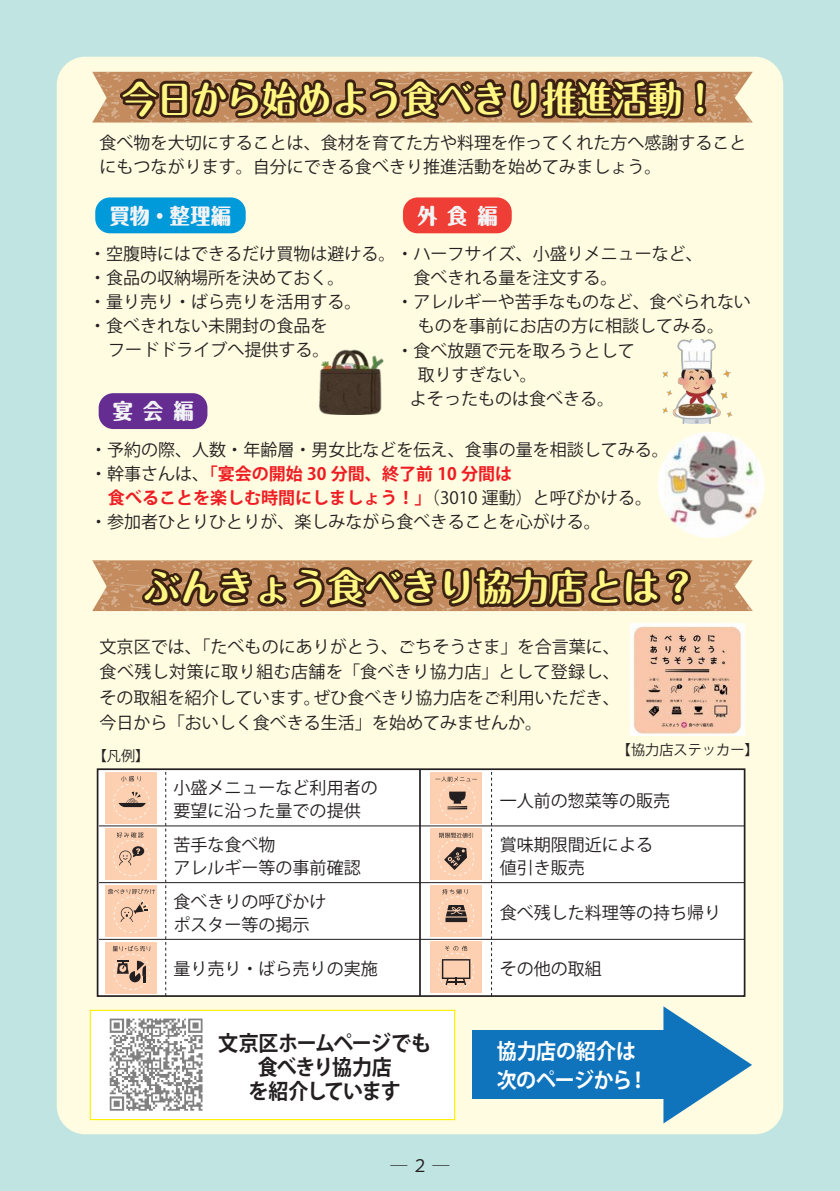
<style>
.page{position:relative;width:840px;height:1191px;background:#fff}
.page>*{position:absolute;margin:0;border:0;box-sizing:border-box;transform-origin:0 0}
.t1{font:700 36.8px "Maru Fo Pro";color:#fff683;scale:.95 1}
.t2{font:700 36.8px "Maru Fo Pro";color:#fff683}
.t3{font:700 21.2px/24px "Koz Go Pr 6 N";letter-spacing:-.045em;color:#231f20;text-align:center;scale:.94 1}
.t4{font:700 21.2px/28.4px "Koz Go Pr 6 N";letter-spacing:-.015em;color:#fff;scale:.94 1}
.t5{font:800 21.2px "Maru Fo Pro";letter-spacing:.47em;color:#f2f3f4;scale:.94 1}
.t6{font:17px/22.6px "Koz Go Pr 6 N";color:#231f20}
.t7{font:14.2px "Koz Go Pr 6 N";color:#231f20}
.s1{font-weight:700;color:#ee1d23}
</style>
<div class="page">
<div style="left:0;top:0;width:839px;height:1191px;background:#bfe4e1"></div>
<div style="left:57px;top:57px;width:725px;height:1077px;background:#fffce1;border-radius:28px"></div>
<svg style="left:92px;top:56px;width:660px;height:67px"></svg>
<svg style="left:92px;top:339px;width:660px;height:272px"></svg>
<div style="left:472px;top:1030px;width:204px;height:69px;background:#1074bc"></div>
<svg style="left:663px;top:1006px;width:88px;height:117px"></svg>
<div style="left:95px;top:197px;width:150px;height:36px;background:#0099da;border-radius:15px"></div>
<div style="left:403px;top:197px;width:108px;height:36px;background:#ee3e35;border-radius:15px"></div>
<div style="left:99px;top:393px;width:108px;height:36px;background:#652d91;border-radius:15px"></div>
<img style="left:649px;top:426px;width:115px;height:111px">
<img style="left:314px;top:350px;width:72px;height:65px">
<div style="left:90px;top:1009px;width:365px;height:111px;background:#fff;border:1px solid #fff101"></div>
<img style="left:109px;top:1018px;width:94px;height:93px">
<img style="left:630px;top:623px;width:114px;height:113px">
<div style="left:97px;top:768px;width:648px;height:229px;background:#fff;border:2px solid #231f20"></div>
<hr style="left:99px;top:825px;width:645px;height:1px;background:#231f20">
<hr style="left:419px;top:769px;width:1px;height:227px;background:#231f20">
<svg style="left:165px;top:769px;width:1px;height:227px"></svg>
<svg style="left:491px;top:769px;width:1px;height:227px"></svg>
<hr style="left:99px;top:882px;width:645px;height:1px;background:#231f20">
<hr style="left:99px;top:939px;width:645px;height:1px;background:#231f20">
<div style="left:430px;top:828px;width:51px;height:51px;background:#fcd0b1"></div>
<svg style="left:438px;top:832px;width:36px;height:44px"></svg>
<div style="left:430px;top:772px;width:51px;height:51px;background:#fcd0b1"></div>
<svg style="left:435px;top:776px;width:41px;height:43px"></svg>
<div style="left:430px;top:942px;width:51px;height:51px;background:#fcd0b1"></div>
<svg style="left:438px;top:945px;width:36px;height:44px"></svg>
<div style="left:106px;top:942px;width:51px;height:51px;background:#fcd0b1"></div>
<svg style="left:113px;top:945px;width:37px;height:44px"></svg>
<div style="left:106px;top:885px;width:51px;height:51px;background:#fcd0b1"></div>
<svg style="left:108px;top:888px;width:47px;height:44px"></svg>
<div style="left:106px;top:828px;width:51px;height:51px;background:#fcd0b1"></div>
<svg style="left:113px;top:832px;width:36px;height:44px"></svg>
<div style="left:106px;top:772px;width:51px;height:51px;background:#fcd0b1"></div>
<svg style="left:113px;top:776px;width:36px;height:44px"></svg>
<div style="left:430px;top:885px;width:51px;height:51px;background:#fcd0b1"></div>
<svg style="left:438px;top:889px;width:36px;height:43px"></svg>
<img style="left:655px;top:340px;width:84px;height:83px">
<h1 class="t1" style="left:122px;top:69px;width:628px">今日から始めよう食べきり推進活動！</h1>
<p class="t6" style="left:99px;top:131px;width:648px;line-height:24.2px">食べ物を大切にすることは、食材を育てた方や料理を作ってくれた方へ感謝することにもつながります。自分にできる食べきり推進活動を始めてみましょう。</p>
<p class="t5" style="left:110px;top:199px;width:131px">買物・整理編</p>
<p class="t5" style="left:417px;top:199px;width:87px">外食編</p>
<p class="t6" style="left:89px;top:243px;width:615px">・空腹時にはできるだけ買物は避ける。・ハーフサイズ、小盛りメニューなど、</p>
<p class="t6" style="left:89px;top:267px;width:257px">・食品の収納場所を決めておく。</p>
<p class="t6" style="left:89px;top:291px;width:274px">・量り売り・ばら売りを活用する。</p>
<p class="t6" style="left:89px;top:315px;width:240px">・食べきれない未開封の食品を</p>
<p class="t6" style="left:108px;top:339px;width:223px">フードドライブへ提供する。</p>
<p class="t6" style="left:413px;top:267px;width:206px">食べきれる量を注文する。</p>
<p class="t6" style="left:396px;top:291px;width:356px">・アレルギーや苦手なものなど、食べられない</p>
<p class="t6" style="left:400px;top:315px;width:325px">　ものを事前にお店の方に相談してみる。</p>
<p class="t6" style="left:396px;top:339px;width:240px">・食べ放題で元を取ろうとして</p>
<p class="t6" style="left:400px;top:363px;width:138px">　取りすぎない。</p>
<p class="t6" style="left:409px;top:387px;width:206px">よそったものは食べきる。</p>
<p class="t5" style="left:113px;top:394px;width:87px">宴会編</p>
<p class="t6" style="left:90px;top:438px;width:580px;line-height:24.2px">・予約の際、人数・年齢層・男女比などを伝え、食事の量を相談してみる。・幹事さんは、<span class="s1">「宴会の開始 30 分間、終了前 10 分間は</span></p>
<p class="t6" style="left:90px;top:486px;width:563px;line-height:24.2px;text-indent:18px"><span class="s1">食べることを楽しむ時間にしましょう！」</span>（3010 運動）と呼びかける。・参加者ひとりひとりが、楽しみながら食べきることを心がける。</p>
<h1 class="t2" style="left:143px;top:558px;width:554px">ぶんきょう食べきり協力店とは？</h1>
<p class="t6" style="left:99px;top:634px;width:521px;line-height:25.6px;text-align:justify">文京区では、「たべものにありがとう、ごちそうさま」を合言葉に、食べ残し対策に取り組む店舗を「食べきり協力店」として登録し、その取組を紹介しています。ぜひ食べきり協力店をご利用いただき、今日から「おいしく食べきる生活」を始めてみませんか。</p>
<p class="t7" style="left:93px;top:748px;width:58px">【凡例】</p>
<p class="t7" style="left:616px;top:742px;width:143px">【協力店ステッカー】</p>
<p class="t6" style="left:173px;top:776px;width:206px">小盛メニューなど利用者の要望に沿った量での提供</p>
<p class="t6" style="left:173px;top:834px;width:189px">苦手な食べ物<br>アレルギー等の事前確認</p>
<p class="t6" style="left:173px;top:890px;width:155px">食べきりの呼びかけポスター等の掲示</p>
<p class="t6" style="left:173px;top:957px;width:206px">量り売り・ばら売りの実施</p>
<p class="t6" style="left:499px;top:789px;width:172px">一人前の惣菜等の販売</p>
<p class="t6" style="left:499px;top:834px;width:155px">賞味期限間近による値引き販売</p>
<p class="t6" style="left:499px;top:902px;width:223px">食べ残した料理等の持ち帰り</p>
<p class="t6" style="left:499px;top:957px;width:104px">その他の取組</p>
<p class="t3" style="left:218px;top:1031px;width:228px">文京区ホームページでも食べきり協力店<br>を紹介しています</p>
<p class="t4" style="left:496px;top:1038px;width:162px">協力店の紹介は次のページから！</p>
<p class="t6" style="left:390px;top:1154px;width:60px">― ２ ―</p>
</div>
